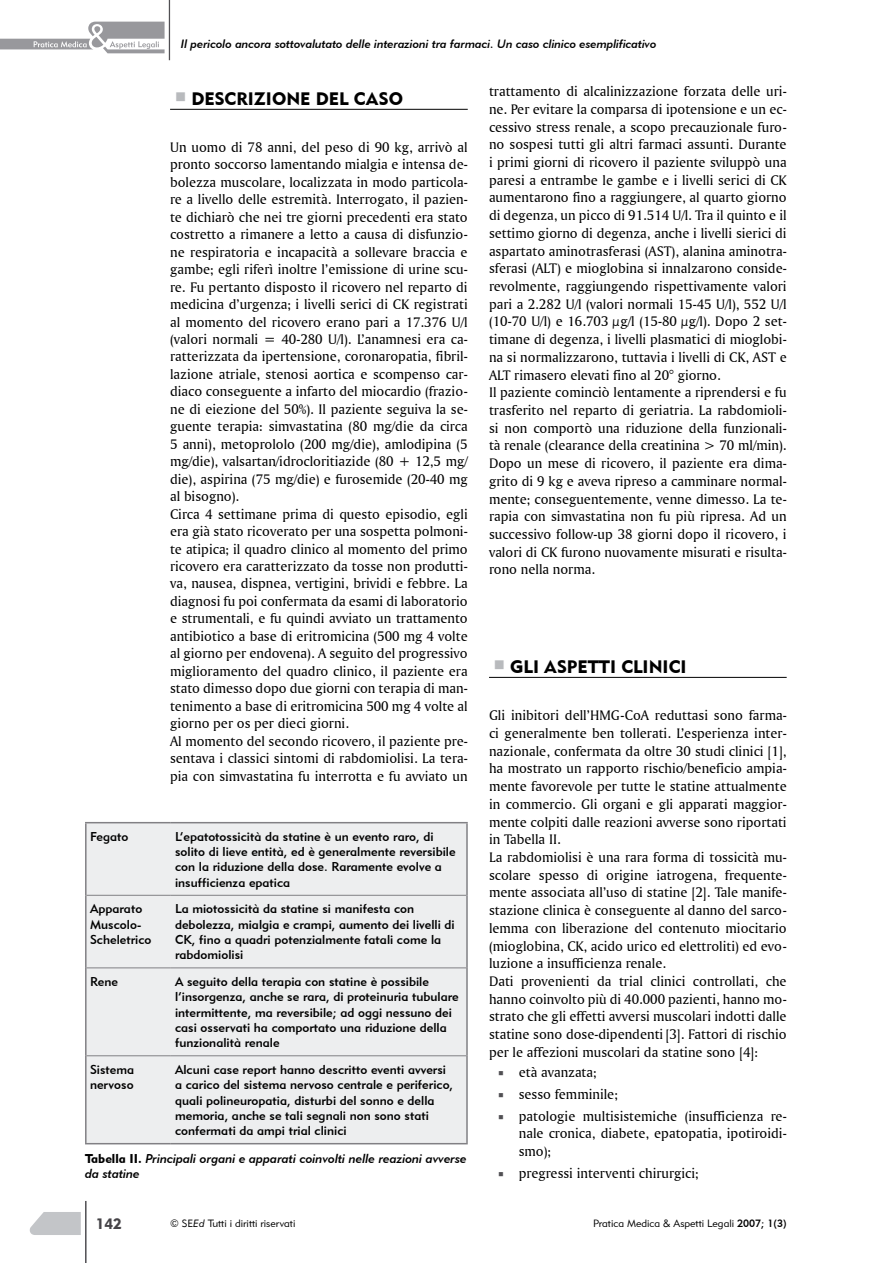
<style>
.page{position:relative;width:893px;height:1263px;background:#fff}
.page>*{position:absolute;margin:0;border:0;box-sizing:border-box;transform-origin:0 0}
.t1{font:18px "Geometric 415 BT Black A";color:#000}
.t2{font:15px "Geometric 415 BT Black A";color:#454347}
.testo{font:14.55px/17.7px "Amerigo BT Roman A";color:#000;text-align:justify}
.tabella_testo{font:12.75px/15.3px "Geometric 415 BT Medium A";color:#000}
.didascalia{font:12.75px/15.3px "Geometric 415 BT Medium Italic A";color:#000}
.t3{font:12px "Geometric 415 BT Medium Italic A";color:#000}
.t4{font:10.5px "Geometric 415 BT Lite A";color:#000}
.s1{font-family:"Geometric 415 BT Black A"}
.s2{font-style:italic;font-size:12.9px}
.s3{font-family:"Geometric 415 BT Lite Italic A"}
.s4{font-family:"Geometric 415 BT Medium A"}
</style>
<div class="page">
<svg style="left:0;top:22px;width:165px;height:31px"></svg>
<hr style="left:169px;top:0;width:1px;height:60px;background:#504f53">
<svg style="left:30px;top:1212px;width:51px;height:23px"></svg>
<hr style="left:85px;top:1201px;width:2px;height:62px;background:#504f53">
<hr style="left:170px;top:109px;width:298px;height:1px;background:#000">
<hr style="left:489px;top:677px;width:298px;height:1px;background:#000">
<div style="left:87px;top:823px;width:379px;height:320px;background:#edeeef"></div>
<hr style="left:87px;top:895px;width:84px;height:1px;background:#818084">
<hr style="left:171px;top:895px;width:295px;height:1px;background:#818084">
<hr style="left:87px;top:968px;width:84px;height:1px;background:#818084">
<hr style="left:171px;top:968px;width:295px;height:1px;background:#818084">
<hr style="left:87px;top:1055px;width:84px;height:1px;background:#818084">
<hr style="left:171px;top:1055px;width:295px;height:1px;background:#818084">
<hr style="left:85px;top:823px;width:2px;height:72px;background:#818084">
<hr style="left:85px;top:895px;width:2px;height:73px;background:#818084">
<hr style="left:85px;top:968px;width:2px;height:88px;background:#818084">
<hr style="left:85px;top:1056px;width:2px;height:87px;background:#818084">
<hr style="left:466px;top:823px;width:2px;height:72px;background:#818084">
<hr style="left:466px;top:895px;width:2px;height:73px;background:#818084">
<hr style="left:466px;top:968px;width:2px;height:88px;background:#818084">
<hr style="left:466px;top:1056px;width:2px;height:87px;background:#818084">
<hr style="left:85px;top:1143px;width:86px;height:1px;background:#818084">
<hr style="left:171px;top:1143px;width:297px;height:1px;background:#818084">
<hr style="left:85px;top:822px;width:86px;height:1px;background:#818084">
<hr style="left:171px;top:822px;width:297px;height:1px;background:#818084">
<p class="t3" style="left:181px;top:37px;width:477px">Il pericolo ancora sottovalutato delle interazioni tra farmaci. Un caso clinico esemplificativo</p>
<p class="t1" style="left:191px;top:87px;width:213px">DESCRIZIONE DEL CASO</p>
<p class="testo" style="left:170px;top:138px;width:299px">Un uomo di 78 anni, del peso di 90 kg, arrivò al pronto soccorso lamentando mialgia e intensa de&shy;bolezza muscolare, localizzata in modo particola&shy;re a livello delle estremità. Interrogato, il pazien&shy;te dichiarò che nei tre giorni precedenti era stato costretto a rimanere a letto a causa di disfunzio&shy;ne respiratoria e incapacità a sollevare braccia e gambe; egli riferì inoltre l’emissione di urine scu&shy;re. Fu pertanto disposto il ricovero nel reparto di medicina d’urgenza; i livelli serici di CK registrati al momento del ricovero erano pari a 17.376 U/l (valori normali = 40-280 U/l). L’anamnesi era ca&shy;ratterizzata da ipertensione, coronaropatia, fibril&shy;lazione atriale, stenosi aortica e scompenso car&shy;diaco conseguente a infarto del miocardio (frazio&shy;ne di eiezione del 50%). Il paziente seguiva la se&shy;guente terapia: simvastatina (80 mg/die da circa 5 anni), metoprololo (200 mg/die), amlodipina (5 mg/die), valsartan/idrocloritiazide (80 + 12,5 mg/ die), aspirina (75 mg/die) e furosemide (20-40 mg al bisogno).</p>
<p class="testo" style="left:170px;top:505px;width:299px">Circa 4 settimane prima di questo episodio, egli era già stato ricoverato per una sospetta polmoni&shy;te atipica; il quadro clinico al momento del primo ricovero era caratterizzato da tosse non produtti&shy;va, nausea, dispnea, vertigini, brividi e febbre. La diagnosi fu poi confermata da esami di laboratorio e strumentali, e fu quindi avviato un trattamento antibiotico a base di eritromicina (500 mg 4 volte al giorno per endovena). A seguito del progressivo miglioramento del quadro clinico, il paziente era stato dimesso dopo due giorni con terapia di man&shy;tenimento a base di eritromicina 500 mg 4 volte al giorno per os per dieci giorni.</p>
<p class="testo" style="left:170px;top:732px;width:299px">Al momento del secondo ricovero, il paziente pre&shy;sentava i classici sintomi di rabdomiolisi. La tera&shy;pia con simvastatina fu interrotta e fu avviato un</p>
<p class="tabella_testo" style="left:90px;top:828px;width:40px">Fegato</p>
<p class="tabella_testo" style="left:175px;top:828px;width:282px">L’epatotossicità da statine è un evento raro, di solito di lieve entità, ed è generalmente reversibile con la riduzione della dose. Raramente evolve a insufficienza epatica</p>
<p class="tabella_testo" style="left:90px;top:901px;width:63px">Apparato<br>Muscolo-<br>Scheletrico</p>
<p class="tabella_testo" style="left:175px;top:901px;width:281px">La miotossicità da statine si manifesta con debolezza, mialgia e crampi, aumento dei livelli di CK, fino a quadri potenzialmente fatali come la rabdomiolisi</p>
<p class="tabella_testo" style="left:90px;top:974px;width:30px">Rene</p>
<p class="tabella_testo" style="left:175px;top:974px;width:285px">A seguito della terapia con statine è possibile l’insorgenza, anche se rara, di proteinuria tubulare intermittente, ma reversibile; ad oggi nessuno dei casi osservati ha comportato una riduzione della funzionalità renale</p>
<p class="tabella_testo" style="left:90px;top:1062px;width:46px">Sistema nervoso</p>
<p class="tabella_testo" style="left:175px;top:1062px;width:280px">Alcuni case report hanno descritto eventi avversi a carico del sistema nervoso centrale e periferico, quali polineuropatia, disturbi del sonno e della memoria, anche se tali segnali non sono stati confermati da ampi trial clinici</p>
<p class="didascalia" style="left:85px;top:1150px;width:383px"><span class="s1">Tabella II.</span> Principali organi e apparati coinvolti nelle reazioni avverse da statine</p>
<p class="testo" style="left:489px;top:82px;width:299px">trattamento di alcalinizzazione forzata delle uri&shy;ne. Per evitare la comparsa di ipotensione e un ec&shy;cessivo stress renale, a scopo precauzionale furo&shy;no sospesi tutti gli altri farmaci assunti. Durante i primi giorni di ricovero il paziente sviluppò una paresi a entrambe le gambe e i livelli serici di CK aumentarono fino a raggiungere, al quarto giorno di degenza, un picco di 91.514 U/l. Tra il quinto e il settimo giorno di degenza, anche i livelli sierici di aspartato aminotrasferasi (AST), alanina aminotra&shy;sferasi (ALT) e mioglobina si innalzarono conside&shy;revolmente, raggiungendo rispettivamente valori pari a 2.282 U/l (valori normali 15-45 U/l), 552 U/l (10-70 U/l) e 16.703 <span class="s2">μ</span>g/l (15-80 <span class="s2">μ</span>g/l). Dopo 2 set&shy;timane di degenza, i livelli plasmatici di mioglobi&shy;na si normalizzarono, tuttavia i livelli di CK, AST e ALT rimasero elevati fino al 20° giorno.</p>
<p class="testo" style="left:489px;top:383px;width:299px">Il paziente cominciò lentamente a riprendersi e fu trasferito nel reparto di geriatria. La rabdomioli&shy;si non comportò una riduzione della funzionali&shy;tà renale (clearance della creatinina &gt; 70 ml/min).<br>Dopo un mese di ricovero, il paziente era dima&shy;grito di 9 kg e aveva ripreso a camminare normal&shy;mente; conseguentemente, venne dimesso. La te&shy;rapia con simvastatina non fu più ripresa. Ad un successivo follow-up 38 giorni dopo il ricovero, i valori di CK furono nuovamente misurati e risulta&shy;rono nella norma.</p>
<p class="t1" style="left:510px;top:655px;width:178px">GLI ASPETTI CLINICI</p>
<p class="testo" style="left:489px;top:706px;width:299px">Gli inibitori dell’HMG-CoA reduttasi sono farma&shy;ci generalmente ben tollerati. L’esperienza inter&shy;nazionale, confermata da oltre 30 studi clinici [1], ha mostrato un rapporto rischio/beneficio ampia&shy;mente favorevole per tutte le statine attualmente in commercio. Gli organi e gli apparati maggior&shy;mente colpiti dalle reazioni avverse sono riportati in Tabella II.</p>
<p class="testo" style="left:489px;top:848px;width:299px">La rabdomiolisi è una rara forma di tossicità mu&shy;scolare spesso di origine iatrogena, frequente&shy;mente associata all’uso di statine [2]. Tale manife&shy;stazione clinica è conseguente al danno del sarco&shy;lemma con liberazione del contenuto miocitario (mioglobina, CK, acido urico ed elettroliti) ed evo&shy;luzione a insufficienza renale.</p>
<p class="testo" style="left:489px;top:972px;width:299px">Dati provenienti da trial clinici controllati, che hanno coinvolto più di 40.000 pazienti, hanno mo&shy;strato che gli effetti avversi muscolari indotti dalle statine sono dose-dipendenti [3]. Fattori di rischio per le affezioni muscolari da statine sono [4]:</p>
<p class="testo" style="left:519px;top:1063px;width:79px">età avanzata;</p>
<p class="testo" style="left:519px;top:1084px;width:101px">sesso femminile;</p>
<p class="testo" style="left:519px;top:1106px;width:269px">patologie multisistemiche (insufficienza re&shy;nale cronica, diabete, epatopatia, ipotiroidi&shy;smo);</p>
<p class="testo" style="left:519px;top:1164px;width:181px">pregressi interventi chirurgici;</p>
<p class="t2" style="left:96px;top:1215px;width:28px">142</p>
<p class="t4" style="left:170px;top:1217px;width:127px">© SE<span class="s3">Ed</span> Tutti i diritti riservati</p>
<p class="t4" style="left:593px;top:1217px;width:195px">Pratica Medica &amp; Aspetti Legali <span class="s4">2007; 1(3)</span></p>
</div>
